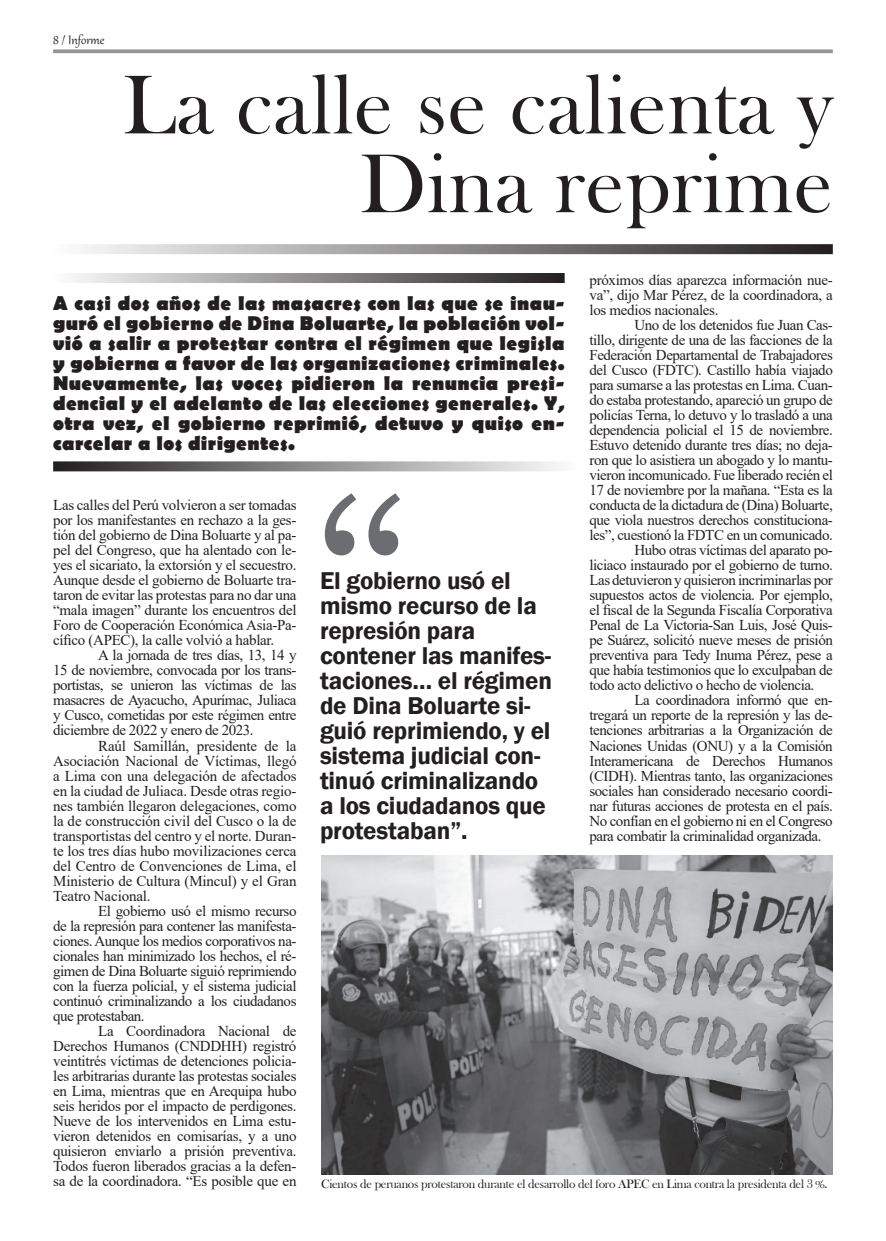
<style>
.page{position:relative;width:886px;height:1241px;background:#fff}
.page>*{position:absolute;margin:0;border:0;box-sizing:border-box;transform-origin:0 0}
.t1{font:208.75px "Century Schlbk Cyrillic BT";color:#6c6d70}
.t2{font:86.25px/78.8px "Bask Old Face";letter-spacing:.01em;color:#231f20;text-align:right}
.t3{font:600 25px/25px "Franklin Gothic";letter-spacing:-.01em;color:#231f20}
.t4{font:700 20px/20px "Berlin Sans FB";letter-spacing:.02em;color:#231f20;text-align:justify}
.t5{font:15px/15px "Times New Roman";letter-spacing:-.03em;color:#231f20;text-align:justify}
.t6{font:15px "Gabriola";color:#231f20}
.t7{font:12.5px "Bask Old Face";letter-spacing:-.02em;color:#231f20}
</style>
<div class="page">
<svg style="left:53px;top:49px;width:780px;height:4px;background:#9ea0a3"></svg>
<svg style="left:84px;top:244px;width:749px;height:10px;background:#8d8b8b"></svg>
<svg style="left:53px;top:461px;width:504px;height:10px;background:#8f8d8e"></svg>
<svg style="left:74px;top:273px;width:491px;height:10px;background:#8b898a"></svg>
<img style="left:321px;top:855px;width:512px;height:319px">
<p class="t6" style="left:53px;top:30px;width:53px">8 / Informe</p>
<p class="t2" style="left:123px;top:67px;width:712px">La calle se calienta y<br>Dina reprime</p>
<p class="t5" style="left:589px;top:272px;width:245px">próximos días aparezca información nue&shy;va”, dijo Mar Pérez, de la coordinadora, a los medios nacionales.</p>
<p class="t5" style="left:589px;top:317px;width:245px;text-indent:45px">Uno de los detenidos fue Juan Cas&shy;tillo, dirigente de una de las facciones de la Federación Departamental de Trabajadores del Cusco (FDTC). Castillo había viajado para sumarse a las protestas en Lima. Cuan&shy;do estaba protestando, apareció un grupo de policías Terna, lo detuvo y lo trasladó a una dependencia policial el 15 de noviembre.<br>Estuvo detenido durante tres días; no deja&shy;ron que lo asistiera un abogado y lo mantu&shy;vieron incomunicado. Fue liberado recién el 17 de noviembre por la mañana. “Esta es la conducta de la dictadura de (Dina) Boluarte, que viola nuestros derechos constituciona&shy;les”, cuestionó la FDTC en un comunicado.</p>
<p class="t5" style="left:589px;top:542px;width:245px;text-indent:45px">Hubo otras víctimas del aparato po&shy;liciaco instaurado por el gobierno de turno.<br>Las detuvieron y quisieron incriminarlas por supuestos actos de violencia. Por ejemplo, el fiscal de la Segunda Fiscalía Corporativa Penal de La Victoria-San Luis, José Quis&shy;pe Suárez, solicitó nueve meses de prisión preventiva para Tedy Inuma Pérez, pese a que había testimonios que lo exculpaban de todo acto delictivo o hecho de violencia.</p>
<p class="t5" style="left:589px;top:692px;width:245px;text-indent:45px">La coordinadora informó que en&shy;tregará un reporte de la represión y las de&shy;tenciones arbitrarias a la Organización de Naciones Unidas (ONU) y a la Comisión Interamericana de Derechos Humanos (CIDH). Mientras tanto, las organizaciones sociales han considerado necesario coordi&shy;nar futuras acciones de protesta en el país.<br>No confían en el gobierno ni en el Congreso para combatir la criminalidad organizada.</p>
<p class="t4" style="left:53px;top:294px;width:513px">A casi dos años de las masacres con las que se inau&shy;guró el gobierno de Dina Boluarte, la población vol&shy;vió a salir a protestar contra el régimen que legisla y gobierna a favor de las organizaciones criminales.<br>Nuevamente, las voces pidieron la renuncia presi&shy;dencial y el adelanto de las elecciones generales. Y, otra vez, el gobierno reprimió, detuvo y quiso en&shy;carcelar a los dirigentes.</p>
<p class="t1" style="left:309px;top:445px;width:107px">“</p>
<p class="t5" style="left:53px;top:497px;width:245px">Las calles del Perú volvieron a ser tomadas por los manifestantes en rechazo a la ges&shy;tión del gobierno de Dina Boluarte y al pa&shy;pel del Congreso, que ha alentado con le&shy;yes el sicariato, la extorsión y el secuestro.<br>Aunque desde el gobierno de Boluarte tra&shy;taron de evitar las protestas para no dar una “mala imagen” durante los encuentros del Foro de Cooperación Económica Asia-Pa&shy;cífico (APEC), la calle volvió a hablar.</p>
<p class="t5" style="left:53px;top:647px;width:245px;text-indent:45px">A la jornada de tres días, 13, 14 y 15 de noviembre, convocada por los trans&shy;portistas, se unieron las víctimas de las masacres de Ayacucho, Apurímac, Juliaca y Cusco, cometidas por este régimen entre diciembre de 2022 y enero de 2023.</p>
<p class="t5" style="left:53px;top:737px;width:245px;text-indent:45px">Raúl Samillán, presidente de la Asociación Nacional de Víctimas, llegó a Lima con una delegación de afectados en la ciudad de Juliaca. Desde otras regio&shy;nes también llegaron delegaciones, como la de construcción civil del Cusco o la de transportistas del centro y el norte. Duran&shy;te los tres días hubo movilizaciones cerca del Centro de Convenciones de Lima, el Ministerio de Cultura (Mincul) y el Gran Teatro Nacional.</p>
<p class="t5" style="left:53px;top:902px;width:245px;text-indent:45px">El gobierno usó el mismo recurso de la represión para contener las manifesta&shy;ciones. Aunque los medios corporativos na&shy;cionales han minimizado los hechos, el ré&shy;gimen de Dina Boluarte siguió reprimiendo con la fuerza policial, y el sistema judicial continuó criminalizando a los ciudadanos que protestaban.</p>
<p class="t5" style="left:53px;top:1022px;width:245px;text-indent:45px">La Coordinadora Nacional de Derechos Humanos (CNDDHH) registró veintitrés víctimas de detenciones policia&shy;les arbitrarias durante las protestas sociales en Lima, mientras que en Arequipa hubo seis heridos por el impacto de perdigones.<br>Nueve de los intervenidos en Lima estu&shy;vieron detenidos en comisarías, y a uno quisieron enviarlo a prisión preventiva.<br>Todos fueron liberados gracias a la defen&shy;sa de la coordinadora. “Es posible que en</p>
<p class="t3" style="left:320px;top:568px;width:192px">El gobierno usó el</p>
<p class="t3" style="left:320px;top:593px;width:218px">mismo recurso de la represión para</p>
<p class="t3" style="left:320px;top:643px;width:234px">contener las manifes&shy;taciones… el régimen de Dina Boluarte si&shy;guió reprimiendo, y el sistema judicial con&shy;tinuó criminalizando a los ciudadanos que protestaban”.</p>
<p class="t7" style="left:321px;top:1176px;width:508px">Cientos de peruanos protestaron durante el desarrollo del foro APEC en Lima contra la presidenta del 3 %.</p>
</div>
